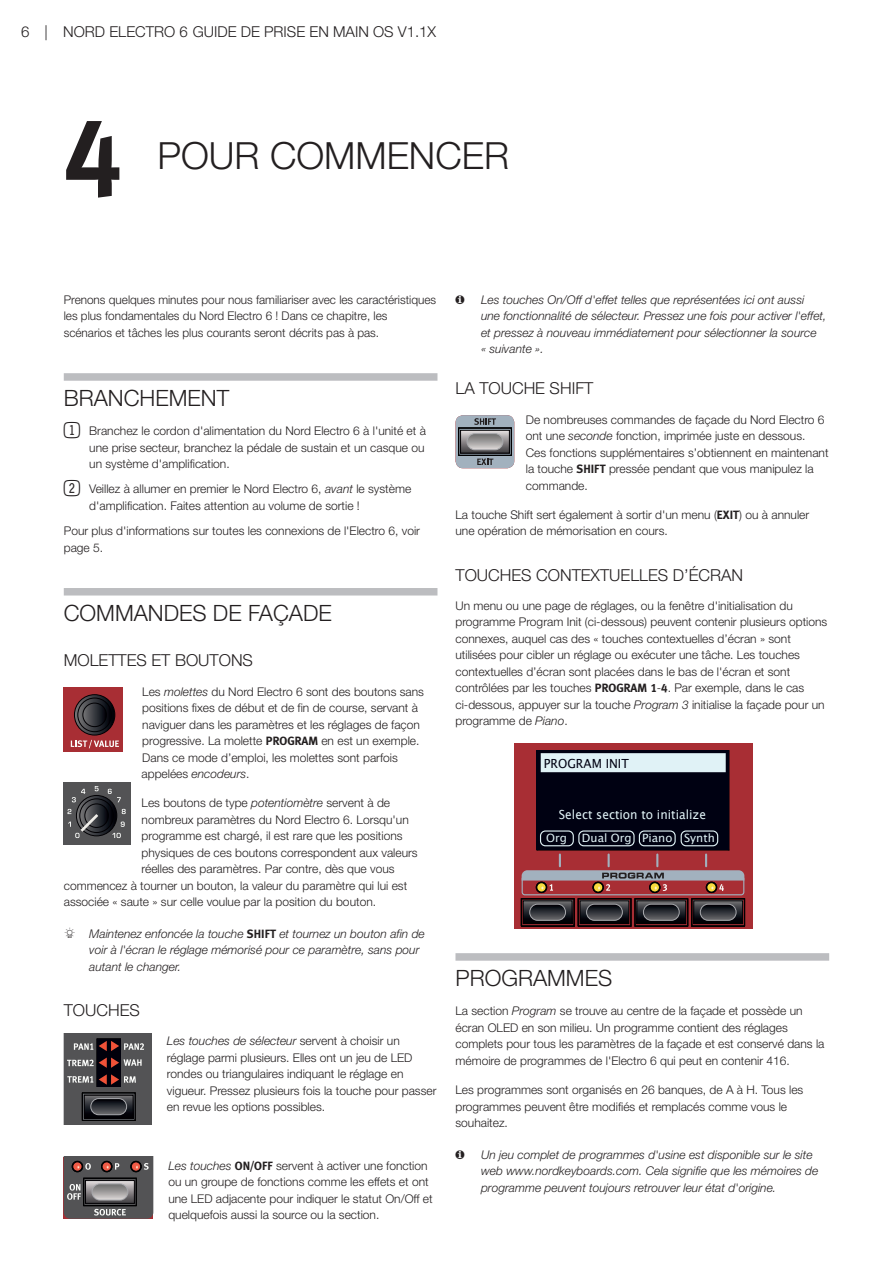
<style>
.page{position:relative;width:893px;height:1263px;background:#fff}
.page>*{position:absolute;margin:0;border:0;box-sizing:border-box;transform-origin:0 0}
.t1{font:108px "Meta Bold Caps";color:#231f20}
.t2{font:300 37.5px "Helvetica Neue LT Std";color:#231f20}
.t3{font:300 22.5px "Helvetica Neue LT Std";color:#231f20}
.t4{font:300 16.5px "Helvetica Neue LT Std";color:#231f20}
.t5{font:300 15px "Helvetica Neue LT Std";color:#231f20}
.t6{font:12.6px "Lucida Grande";color:#e0f2f6;scale:.95 1}
.t7{font:12.6px "Lucida Grande";color:#000112;scale:.95 1}
.t8{font:300 12px/16.5px "Helvetica Neue LT Std";color:#231f20}
.t9{font:italic 300 12px/16.5px "Helvetica Neue LT Std";color:#231f20}
.t10{font:11.4px "Lucida Grande";color:#e0f2f6}
.s1{font-family:"Double Digits Super Square";font-weight:400;font-size:21px}
.s2{font-style:italic}
.s3{font-family:"Meta Bold Caps";font-weight:400}
.s4{font-family:"Meta Bold Caps";font-weight:400;font-style:normal}
</style>
<div class="page">
<div style="left:64px;top:373px;width:373px;height:8px;background:#bcbdc0"></div>
<div style="left:64px;top:588px;width:373px;height:7px;background:#bcbdc0"></div>
<div style="left:455px;top:953px;width:374px;height:8px;background:#bcbdc0"></div>
<svg style="left:64px;top:687px;width:59px;height:65px;background:#7f343a"></svg>
<svg style="left:64px;top:1034px;width:88px;height:90px;background:#4f4a4d"></svg>
<svg style="left:64px;top:1157px;width:89px;height:61px;background:#645f60"></svg>
<svg style="left:455px;top:415px;width:59px;height:53px;background:#878b92"></svg>
<svg style="left:514px;top:743px;width:239px;height:185px;background:#853a3f"></svg>
<div style="left:536px;top:750px;width:193px;height:99px;background:#000112"></div>
<div style="left:540px;top:830px;width:34px;height:16px;border:1px solid #e0f2f6;border-radius:5px"></div>
<div style="left:541px;top:754px;width:184px;height:17px;background:#e0f2f6"></div>
<div style="left:541px;top:753px;width:185px;height:19px;border:2px solid #e0f2f6"></div>
<div style="left:578px;top:830px;width:57px;height:16px;border:1px solid #e0f2f6;border-radius:5px"></div>
<div style="left:639px;top:830px;width:37px;height:16px;border:1px solid #e0f2f6;border-radius:5px"></div>
<div style="left:681px;top:830px;width:37px;height:16px;border:1px solid #e0f2f6;border-radius:5px"></div>
<svg style="left:64px;top:782px;width:66px;height:62px;background:#4d4e50"></svg>
<p class="t5" style="left:21px;top:23px;width:416px">6 | NORD ELECTRO 6 GUIDE DE PRISE EN MAIN OS V1.1X</p>
<h1 class="t1" style="left:64px;top:93px;width:59px">4</h1>
<h2 class="t2" style="left:158px;top:133px;width:353px">POUR COMMENCER</h2>
<p class="t8" style="left:64px;top:291px;width:374px">Prenons quelques minutes pour nous familiariser avec les caractéristiques les plus fondamentales du Nord Electro 6 ! Dans ce chapitre, les scénarios et tâches les plus courants seront décrits pas à pas.</p>
<h3 class="t3" style="left:64px;top:384px;width:167px">BRANCHEMENT</h3>
<p class="t8" style="left:89px;top:423px;width:338px;text-align:justify;text-indent:-26px"><span class="s1">1</span> Branchez le cordon d'alimentation du Nord Electro 6 à l'unité et à une prise secteur, branchez la pédale de sustain et un casque ou un système d'amplification.</p>
<p class="t8" style="left:89px;top:481px;width:323px;text-indent:-26px"><span class="s1">2</span> Veillez à allumer en premier le Nord Electro 6, <span class="s2">avant</span> le système d'amplification. Faites attention au volume de sortie !</p>
<p class="t8" style="left:64px;top:522px;width:358px">Pour plus d'informations sur toutes les connexions de l'Electro 6, voir page 5.</p>
<h3 class="t3" style="left:64px;top:599px;width:269px">COMMANDES DE FAÇADE</h3>
<h3 class="t4" style="left:64px;top:650px;width:191px">MOLETTES ET BOUTONS</h3>
<p class="t8" style="left:142px;top:683px;width:284px">Les <span class="s2">molettes</span> du Nord Electro 6 sont des boutons sans positions fixes de début et de fin de course, servant à naviguer dans les paramètres et les réglages de façon progressive. La molette <span class="s3">PROGRAM</span> en est un exemple.<br>Dans ce mode d’emploi, les molettes sont parfois appelées <span class="s2">encodeurs</span>.</p>
<p class="t8" style="left:142px;top:795px;width:250px">Les boutons de type <span class="s2">potentiomètre</span> servent à de</p>
<p class="t8" style="left:142px;top:811px;width:269px">nombreux paramètres du Nord Electro 6. Lorsqu'un</p>
<p class="t8" style="left:142px;top:828px;width:262px">programme est chargé, il est rare que les positions</p>
<p class="t8" style="left:142px;top:844px;width:278px">physiques de ces boutons correspondent aux valeurs</p>
<p class="t8" style="left:142px;top:861px;width:254px">réelles des paramètres. Par contre, dès que vous</p>
<p class="t8" style="left:64px;top:877px;width:345px">commencez à tourner un bouton, la valeur du paramètre qui lui est</p>
<p class="t8" style="left:64px;top:894px;width:314px">associée « saute » sur celle voulue par la position du bouton.</p>
<p class="t9" style="left:89px;top:925px;width:337px">Maintenez enfoncée la touche <span class="s4">SHIFT</span> et tournez un bouton afin de voir à l'écran le réglage mémorisé pour ce paramètre, sans pour autant le changer.</p>
<h3 class="t4" style="left:64px;top:1000px;width:78px">TOUCHES</h3>
<p class="t8" style="left:167px;top:1032px;width:271px"><span class="s2">Les touches de sélecteur</span> servent à choisir un réglage parmi plusieurs. Elles ont un jeu de LED rondes ou triangulaires indiquant le réglage en vigueur. Pressez plusieurs fois la touche pour passer en revue les options possibles.</p>
<p class="t8" style="left:168px;top:1157px;width:266px"><span class="s2">Les touches</span> <span class="s3">ON/OFF</span> servent à activer une fonction ou un groupe de fonctions comme les effets et ont une LED adjacente pour indiquer le statut On/Off et quelquefois aussi la source ou la section.</p>
<p class="t9" style="left:481px;top:291px;width:347px">Les touches On/Off d'effet telles que représentées ici ont aussi une fonctionnalité de sélecteur. Pressez une fois pour activer l'effet, et pressez à nouveau immédiatement pour sélectionner la source<br>« suivante ».</p>
<h3 class="t4" style="left:455px;top:378px;width:139px">LA TOUCHE SHIFT</h3>
<p class="t8" style="left:526px;top:411px;width:304px">De nombreuses commandes de façade du Nord Electro 6 ont une <span class="s2">seconde</span> fonction, imprimée juste en dessous.<br>Ces fonctions supplémentaires s’obtiennent en maintenant la touche <span class="s3">SHIFT</span> pressée pendant que vous manipulez la commande.</p>
<p class="t8" style="left:455px;top:506px;width:355px">La touche Shift sert également à sortir d'un menu (<span class="s3">EXIT</span>) ou à annuler une opération de mémorisation en cours.</p>
<h3 class="t4" style="left:455px;top:565px;width:289px">TOUCHES CONTEXTUELLES D’ÉCRAN</h3>
<p class="t8" style="left:455px;top:597px;width:373px">Un menu ou une page de réglages, ou la fenêtre d'initialisation du programme Program Init (ci-dessous) peuvent contenir plusieurs options connexes, auquel cas des « touches contextuelles d’écran » sont utilisées pour cibler un réglage ou exécuter une tâche. Les touches contextuelles d’écran sont placées dans le bas de l'écran et sont contrôlées par les touches <span class="s3">PROGRAM 1</span>-<span class="s3">4</span>. Par exemple, dans le cas ci-dessous, appuyer sur la touche <span class="s2">Program 3</span> initialise la façade pour un programme de <span class="s2">Piano</span>.</p>
<p class="t7" style="left:544px;top:756px;width:91px">PROGRAM INIT</p>
<p class="t6" style="left:559px;top:807px;width:156px">Select section to initialize</p>
<p class="t10" style="left:546px;top:831px;width:22px">Org</p>
<p class="t10" style="left:582px;top:831px;width:134px">Dual Org Piano Synth</p>
<h3 class="t3" style="left:455px;top:964px;width:158px">PROGRAMMES</h3>
<p class="t8" style="left:455px;top:1003px;width:370px">La section <span class="s2">Program</span> se trouve au centre de la façade et possède un écran OLED en son milieu. Un programme contient des réglages complets pour tous les paramètres de la façade et est conservé dans la mémoire de programmes de l'Electro 6 qui peut en contenir 416.</p>
<p class="t8" style="left:455px;top:1081px;width:349px">Les programmes sont organisés en 26 banques, de A à H. Tous les programmes peuvent être modifiés et remplacés comme vous le souhaitez.</p>
<p class="t9" style="left:481px;top:1146px;width:339px">Un jeu complet de programmes d'usine est disponible sur le site web www.nordkeyboards.com. Cela signifie que les mémoires de programme peuvent toujours retrouver leur état d'origine.</p>
</div>
